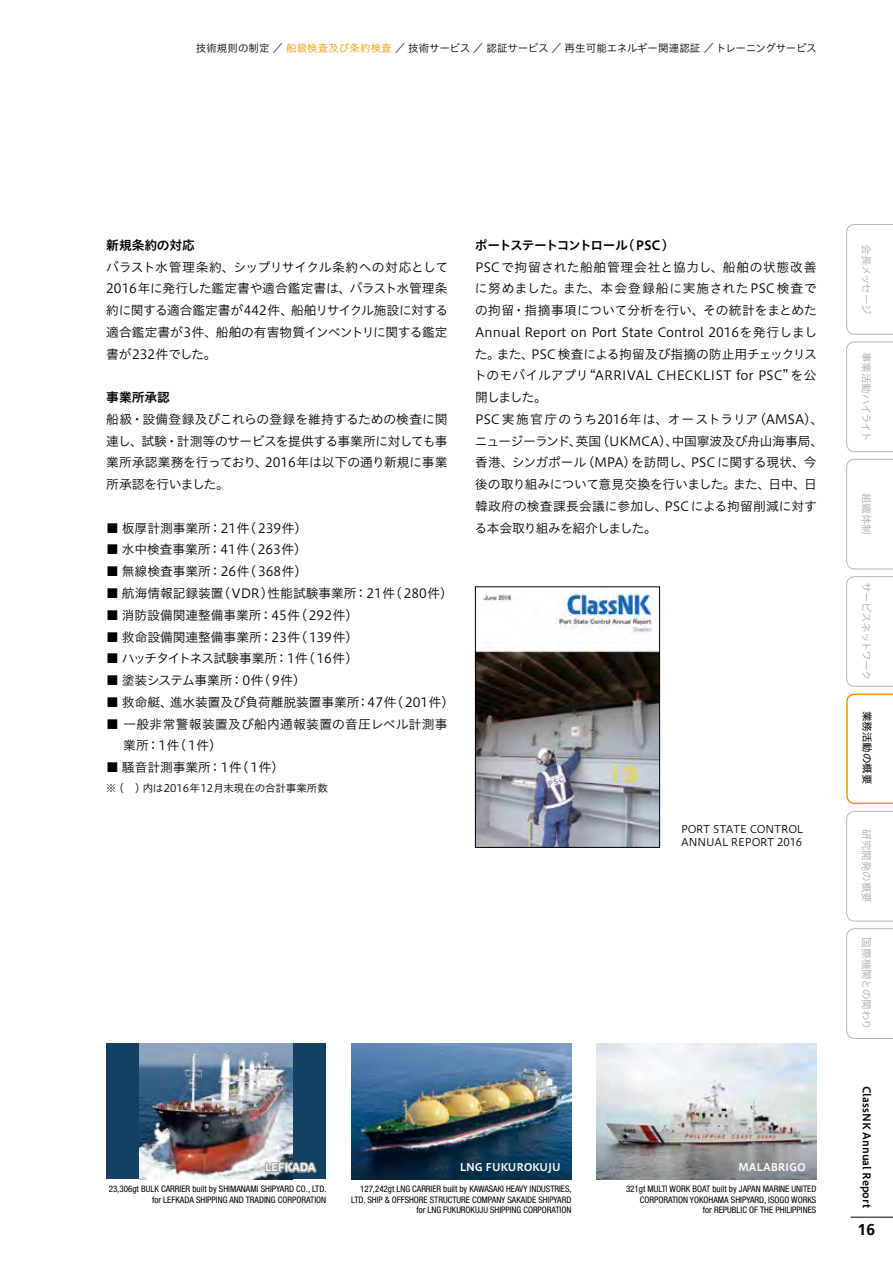
<style>
.page{position:relative;width:893px;height:1263px;background:#fff}
.page>*{position:absolute;margin:0;border:0;box-sizing:border-box;transform-origin:0 0}
.t1{font:700 15.75px "Frutiger LT Std";color:#000}
.t2{font:12.75px/21.8px "Hiragino UD Sans Std W3";letter-spacing:-.005em;color:#000;text-align:justify}
.t3{font:12.75px/21.8px "Hiragino UD Sans Std W3";letter-spacing:.025em;color:#000}
.t4{font:12.75px "Hiragino UD Sans Std W3";letter-spacing:-.04em;color:#000}
.t5{font:12.75px "Hiragino UD Sans Std W6";letter-spacing:-.085em;color:#000}
.t6{font:12.75px "Hiragino UD Sans Std W6";letter-spacing:-.02em;color:#000}
.t7{font:10.5px/13.5px "Hiragino UD Sans Std W3";letter-spacing:-.005em;color:#000}
.t8{font:10.5px "Hiragino UD Sans Std W6";letter-spacing:-.005em;color:#fff}
.t9{font:10.5px "Hiragino UD Sans Std W3";letter-spacing:-.025em;color:#aaabab}
.t10{font:10.5px "Hiragino UD Sans Std W6";letter-spacing:.005em;color:#000}
.t11{font:10.5px "Hiragino UD Sans Std W3";letter-spacing:-.05em;color:#aaabab}
.t12{font:10.5px "Hiragino UD Sans Std W3";letter-spacing:.005em;color:#aaabab}
.t13{font:10.5px "Hiragino UD Sans Std W4";letter-spacing:.005em;color:#000}
.t14{font:condensed 9px/10.5px "Helvetica Neue LT Std";color:#000;text-align:right}
.s1{color:#f39700}
</style>
<div class="page">
<img style="left:477px;top:590px;width:181px;height:256px">
<div style="left:475px;top:587px;width:185px;height:261px;border:1px solid #000"></div>
<img style="left:351px;top:1044px;width:220px;height:135px">
<img style="left:596px;top:1044px;width:220px;height:135px">
<div style="left:106px;top:1044px;width:220px;height:135px;background:#144161"></div>
<img style="left:140px;top:1044px;width:153px;height:135px">
<svg style="left:263px;top:1161px;width:54px;height:14px"></svg>
<hr style="left:850px;top:1217px;width:43px;height:1px;background:#000">
<svg style="left:846px;top:576px;width:47px;height:111px"></svg>
<svg style="left:846px;top:928px;width:47px;height:111px"></svg>
<svg style="left:846px;top:341px;width:47px;height:111px"></svg>
<svg style="left:846px;top:811px;width:47px;height:110px"></svg>
<svg style="left:846px;top:224px;width:47px;height:111px"></svg>
<svg style="left:846px;top:459px;width:47px;height:110px"></svg>
<svg style="left:846px;top:693px;width:47px;height:111px"></svg>
<p class="t7" style="left:196px;top:40px;width:622px">技術規則の制定 ／ <span class="s1">船級検査及び条約検査</span> ／ 技術サービス ／ 認証サービス ／ 再生可能エネルギー関連認証 ／ トレーニングサービス</p>
<p class="t6" style="left:106px;top:235px;width:90px">新規条約の対応</p>
<p class="t2" style="left:106px;top:255px;width:344px">バラスト水管理条約、シップリサイクル条約への対応として2016年に発行した鑑定書や適合鑑定書は、バラスト水管理条約に関する適合鑑定書が442件、船舶リサイクル施設に対する適合鑑定書が3件、船舶の有害物質インベントリに関する鑑定書が232件でした。</p>
<p class="t6" style="left:106px;top:388px;width:65px">事業所承認</p>
<p class="t2" style="left:106px;top:408px;width:343px">船級・設備登録及びこれらの登録を維持するための検査に関連し、試験・計測等のサービスを提供する事業所に対しても事業所承認業務を行っており、2016年は以下の通り新規に事業所承認を行いました。</p>
<p class="t2" style="left:106px;top:516px;width:203px">■ 板厚計測事業所：21件（ 239件）</p>
<p class="t2" style="left:106px;top:538px;width:202px">■ 水中検査事業所：41件（ 263件）</p>
<p class="t2" style="left:106px;top:560px;width:203px">■ 無線検査事業所：26件（ 368件）</p>
<p class="t2" style="left:106px;top:582px;width:348px">■ 航海情報記録装置（VDR）性能試験事業所：21件（ 280件）</p>
<p class="t2" style="left:106px;top:603px;width:254px">■ 消防設備関連整備事業所：45件（ 292件）</p>
<p class="t2" style="left:106px;top:625px;width:254px">■ 救命設備関連整備事業所：23件（ 139件）</p>
<p class="t4" style="left:106px;top:649px;width:253px">■ ハッチタイトネス試験事業所：1件（ 16件）</p>
<p class="t2" style="left:106px;top:669px;width:201px">■ 塗装システム事業所：0件（ 9件）</p>
<p class="t2" style="left:106px;top:690px;width:350px">■ 救命艇、進水装置及び負荷離脱装置事業所：47件（ 201件）</p>
<p class="t3" style="left:123px;top:712px;width:326px;text-indent:-17px">■ 一般非常警報装置及び船内通報装置の音圧レベル計測事業所：1件（ 1件）</p>
<p class="t2" style="left:106px;top:756px;width:180px">■ 騒音計測事業所：1件（ 1件）</p>
<p class="t7" style="left:106px;top:780px;width:223px">※ （ ）内は2016年12月末現在の合計事業所数</p>
<p class="t5" style="left:475px;top:235px;width:201px">ポートステートコントロール（ PSC）</p>
<p class="t2" style="left:474px;top:255px;width:351px;text-align:left">PSCで拘留された船舶管理会社と協力し、船舶の状態改善に努めました。また、本会登録船に実施されたPSC検査での拘留・指摘事項について分析を行い、その統計をまとめた<br>Annual Report on Port State Control 2016を発行しました。また、PSC 検査による拘留及び指摘の防止用チェックリストのモバイルアプリ“ARRIVAL CHECKLIST for PSC”を公開しました。<br>PSC 実施官庁のうち2016年は、オーストラリア(AMSA)、ニュージーランド、英国 (UKMCA)、中国寧波及び舟山海事局、香港、シンガポール (MPA)を訪問し、PSCに関する現状、今後の取り組みについて意見交換を行いました。また、日中、日韓政府の検査課長会議に参加し、PSCによる拘留削減に対する本会取り組みを紹介しました。</p>
<p class="t7" style="left:681px;top:821px;width:124px">PORT STATE CONTROL<br>ANNUAL REPORT 2016</p>
<p class="t8" style="left:265px;top:1159px;width:52px">LEFKADA</p>
<p class="t14" style="left:109px;top:1183px;width:219px">23,306gt BULK CARRIER built by SHIMANAMI SHIPYARD CO., LTD. for LEFKADA SHIPPING AND TRADING CORPORATION</p>
<p class="t8" style="left:460px;top:1159px;width:103px">LNG FUKUROKUJU</p>
<p class="t14" style="left:351px;top:1183px;width:222px">127,242gt LNG CARRIER built by KAWASAKI HEAVY INDUSTRIES,<br>LTD. SHIP &amp; OFFSHORE STRUCTURE COMPANY SAKAIDE SHIPYARD for LNG FUKUROKUJU SHIPPING CORPORATION</p>
<p class="t14" style="left:626px;top:1183px;width:192px">321gt MULTI WORK BOAT built by JAPAN MARINE UNITED<br>CORPORATION YOKOHAMA SHIPYARD, ISOGO WORKS<br>for REPUBLIC OF THE PHILIPPINES</p>
<p class="t8" style="left:738px;top:1159px;width:69px">MALABRIGO</p>
<p class="t9" style="left:874px;top:244px;width:72px;rotate:90deg">会長メッセージ</p>
<p class="t9" style="left:874px;top:352px;width:92px;rotate:90deg">事業活動ハイライト</p>
<p class="t9" style="left:874px;top:493px;width:44px;rotate:90deg">組織体制</p>
<p class="t11" style="left:874px;top:582px;width:100px;rotate:90deg">サービスネットワーク</p>
<p class="t13" style="left:875px;top:711px;width:75px;rotate:90deg">業務活動の概要</p>
<p class="t12" style="left:874px;top:829px;width:75px;rotate:90deg">研究開発の概要</p>
<p class="t9" style="left:874px;top:937px;width:94px;rotate:90deg">国際機関との関わり</p>
<p class="t10" style="left:875px;top:1086px;width:123px;rotate:90deg">ClassNK Annual Report</p>
<p class="t1" style="left:858px;top:1220px;width:19px">16</p>
</div>
